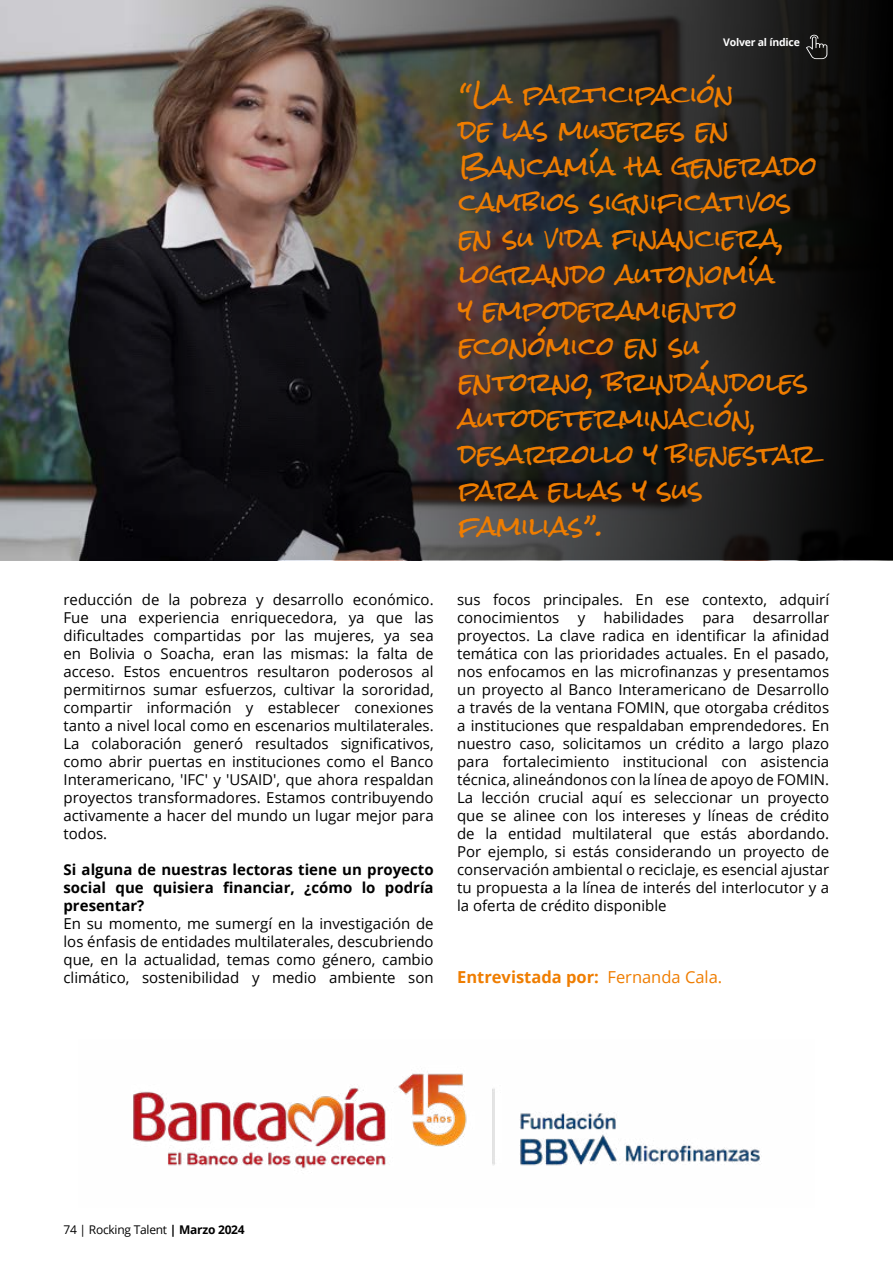
<style>
.page{position:relative;width:893px;height:1263px;background:#fff}
.page>*{position:absolute;margin:0;border:0;box-sizing:border-box;transform-origin:0 0}
.t1{font:25.5px/36px "Rock Salt";color:#ef7d00}
.t2{font:700 16.5px "Open Sans";color:#ef7d00}
.t3{font:15px/18px "Open Sans";color:#000;text-align:justify}
.t4{font:700 15px/18px "Open Sans";color:#000;text-align:justify}
.t5{font:12px "Open Sans";letter-spacing:-.02em;color:#000}
.t6{font:700 10.5px "Open Sans";letter-spacing:-.02em;color:#fff}
.s1{font-weight:400}
.s2{font-weight:700}
</style>
<div class="page">
<img style="left:0;top:0;width:893px;height:560px">
<img style="left:133px;top:1073px;width:628px;height:98px">
<svg style="left:806px;top:35px;width:21px;height:24px"></svg>
<p class="t3" style="left:63px;top:590px;width:372px">reducción de la pobreza y desarrollo económico.<br>Fue una experiencia enriquecedora, ya que las dificultades compartidas por las mujeres, ya sea en Bolivia o Soacha, eran las mismas: la falta de acceso. Estos encuentros resultaron poderosos al permitirnos sumar esfuerzos, cultivar la sororidad, compartir información y establecer conexiones tanto a nivel local como en escenarios multilaterales.<br>La colaboración generó resultados significativos, como abrir puertas en instituciones como el Banco Interamericano, 'IFC' y 'USAID', que ahora respaldan proyectos transformadores. Estamos contribuyendo activamente a hacer del mundo un lugar mejor para todos.</p>
<p class="t4" style="left:63px;top:860px;width:372px">Si alguna de nuestras lectoras tiene un proyecto social que quisiera financiar, ¿cómo lo podría presentar?</p>
<p class="t3" style="left:63px;top:914px;width:372px">En su momento, me sumergí en la investigación de los énfasis de entidades multilaterales, descubriendo que, en la actualidad, temas como género, cambio climático, sostenibilidad y medio ambiente son</p>
<p class="t6" style="left:723px;top:35px;width:78px">Volver al índice</p>
<p class="t1" style="left:459px;top:77px;width:360px">“La participación<br>de las mujeres en<br>Bancamía ha generado cambios significativos en su vida financiera, logrando autonomía<br>y empoderamiento económico en su entorno, brindándoles autodeterminación, desarrollo y bienestar para ellas y sus familias”.</p>
<p class="t3" style="left:457px;top:590px;width:374px">sus focos principales. En ese contexto, adquirí conocimientos y habilidades para desarrollar proyectos. La clave radica en identificar la afinidad temática con las prioridades actuales. En el pasado, nos enfocamos en las microfinanzas y presentamos un proyecto al Banco Interamericano de Desarrollo a través de la ventana FOMIN, que otorgaba créditos a instituciones que respaldaban emprendedores. En nuestro caso, solicitamos un crédito a largo plazo para fortalecimiento institucional con asistencia técnica, alineándonos con la línea de apoyo de FOMIN.<br>La lección crucial aquí es seleccionar un proyecto que se alinee con los intereses y líneas de crédito de la entidad multilateral que estás abordando.<br>Por ejemplo, si estás considerando un proyecto de conservación ambiental o reciclaje, es esencial ajustar tu propuesta a la línea de interés del interlocutor y a la oferta de crédito disponible</p>
<p class="t2" style="left:457px;top:965px;width:267px">Entrevistada por: <span class="s1">Fernanda Cala.</span></p>
<p class="t5" style="left:63px;top:1221px;width:183px">74 | Rocking Talent <span class="s2">| Marzo 2024</span></p>
</div>
